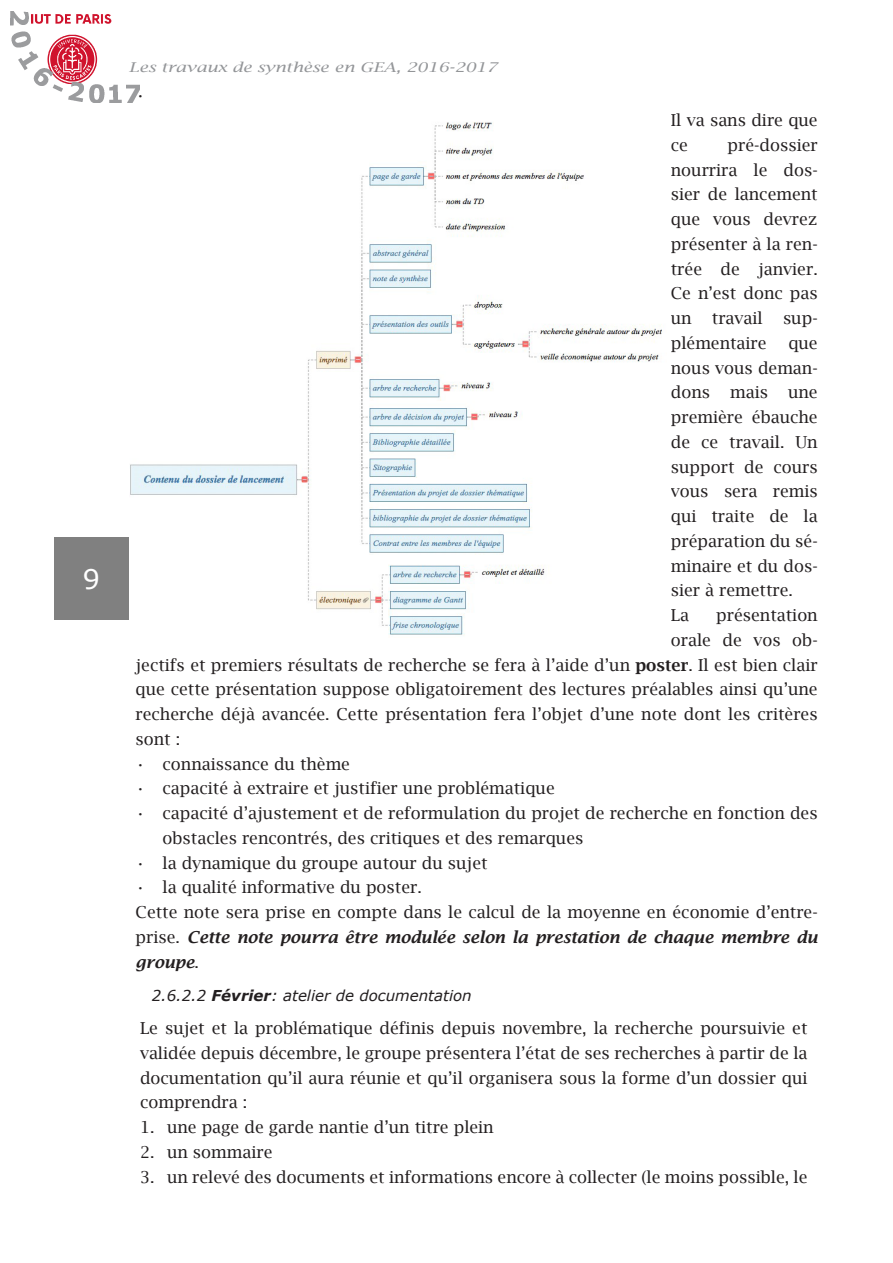
<style>
.page{position:relative;width:893px;height:1263px;background:#fff}
.page>*{position:absolute;margin:0;border:0;box-sizing:border-box;transform-origin:0 0}
.t1{font:27px "Verdana";color:#fff}
.paragraphe{font:16.5px/24.8px "Lucida Bright";color:#231f20;text-align:justify}
.Toc_4{font:italic 15px "Verdana";color:#231f20}
.t2{font:italic 13.5px "Lucida Bright";color:#939598;scale:1.3 1}
.s1{font-weight:600}
.s2{font-weight:600;font-style:italic}
.s3{font-weight:700}
</style>
<div class="page">
<img style="left:11px;top:11px;width:129px;height:91px">
<div style="left:54px;top:537px;width:75px;height:83px;background:#808080"></div>
<img style="left:130px;top:122px;width:532px;height:513px">
<h1 class="t1" style="left:83px;top:560px;width:19px">9</h1>
<p class="t2" style="left:129px;top:59px;width:285px">Les travaux de synthèse en GEA, 2016-2017</p>
<p class="paragraphe" style="left:136px;top:83px;width:12px">•</p>
<p class="paragraphe" style="left:671px;top:108px;width:148px">Il va sans dire que ce</p>
<p class="paragraphe" style="left:671px;top:132px;width:148px;text-indent:57px">pré-dossier nourrira le dos&shy;sier de lancement que vous devrez présenter à la ren&shy;trée de janvier.<br>Ce n’est donc pas un travail sup&shy;plémentaire</p>
<p class="paragraphe" style="left:671px;top:330px;width:148px;text-indent:117px">que nous vous deman&shy;dons mais une première ébauche de ce travail. Un support de cours vous sera remis qui traite de la préparation du sé&shy;minaire et du dos&shy;sier à remettre.</p>
<p class="paragraphe" style="left:671px;top:603px;width:20px">La</p>
<p class="paragraphe" style="left:716px;top:603px;width:103px">présentation</p>
<p class="paragraphe" style="left:671px;top:627px;width:148px">orale de vos ob-</p>
<p class="paragraphe" style="left:136px;top:652px;width:684px">jectifs et premiers résultats de recherche se fera à l’aide d’un <span class="s1">poster</span>. Il est bien clair</p>
<p class="paragraphe" style="left:136px;top:677px;width:684px">que cette présentation suppose obligatoirement des lectures préalables ainsi qu’une</p>
<p class="paragraphe" style="left:136px;top:702px;width:684px">recherche déjà avancée. Cette présentation fera l’objet d’une note dont les critères</p>
<p class="paragraphe" style="left:136px;top:726px;width:46px">sont :</p>
<p class="paragraphe" style="left:136px;top:751px;width:216px">• connaissance du thème</p>
<p class="paragraphe" style="left:136px;top:776px;width:421px">• capacité à extraire et justifier une problématique</p>
<p class="paragraphe" style="left:163px;top:801px;width:657px;text-indent:-27px">• capacité d’ajustement et de reformulation du projet de recherche en fonction des obstacles rencontrés, des critiques et des remarques</p>
<p class="paragraphe" style="left:136px;top:850px;width:353px">• la dynamique du groupe autour du sujet</p>
<p class="paragraphe" style="left:136px;top:875px;width:288px">• la qualité informative du poster.</p>
<p class="paragraphe" style="left:136px;top:900px;width:684px">Cette note sera prise en compte dans le calcul de la moyenne en économie d’entre&shy;prise. <span class="s2">Cette note pourra être modulée selon la prestation de chaque membre du groupe</span>.</p>
<p class="Toc_4" style="left:152px;top:985px;width:321px">2.6.2.2 <span class="s3">Février</span>: atelier de documentation</p>
<p class="paragraphe" style="left:140px;top:1016px;width:669px">Le sujet et la problématique définis depuis novembre, la recherche poursuivie et validée depuis décembre, le groupe présentera l’état de ses recherches à partir de la documentation qu’il aura réunie et qu’il organisera sous la forme d’un dossier qui comprendra :</p>
<p class="paragraphe" style="left:140px;top:1115px;width:355px">1. une page de garde nantie d’un titre plein</p>
<p class="paragraphe" style="left:140px;top:1140px;width:134px">2. un sommaire</p>
<p class="paragraphe" style="left:140px;top:1164px;width:669px">3. un relevé des documents et informations encore à collecter (le moins possible, le</p>
</div>
